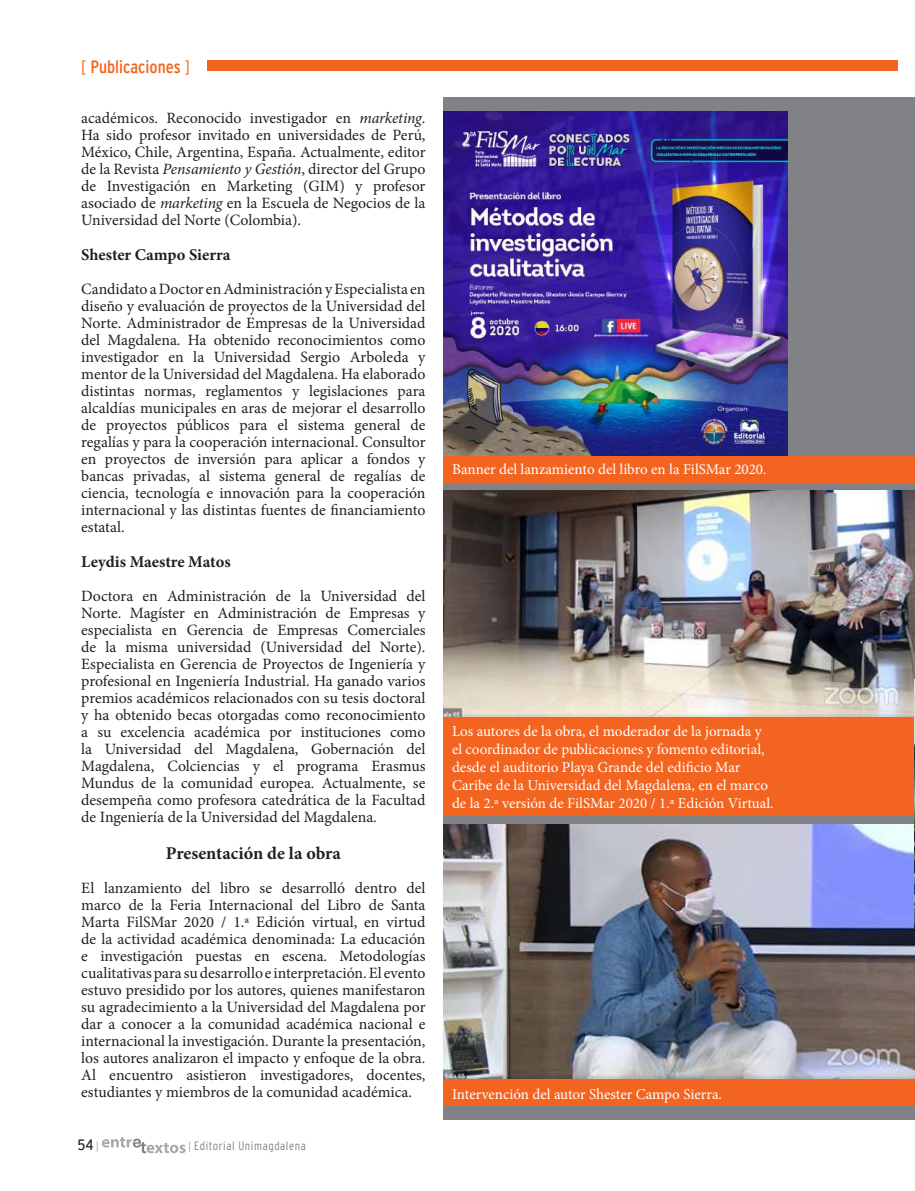
<style>
.page{position:relative;width:915px;height:1191px;background:#fff}
.page>*{position:absolute;margin:0;border:0;box-sizing:border-box;transform-origin:0 0}
.t1{font:700 18px "Minion Pro";color:#231f20}
.t2{font:18px "Interstate Cond Mono";color:#f36421}
.t3{font:700 16.5px "Minion Pro";letter-spacing:-.005em;color:#231f20}
.t4{font:15.75px/17px "Minion Pro";color:#231f20;text-align:justify}
.t5{font:15px/18px "Minion Pro";color:#fff}
.t6{font:15px "Interstate Cond Mono";color:#231f20}
.t7{font:300 condensed 12px "Interstate";letter-spacing:.05em;color:#808285}
.s1{font-family:"Interstate";font-weight:300;font-stretch:condensed}
.s2{font-style:italic}
.s3{font-family:"Interstate Mono Lgt";font-size:10.5px;color:#a8a9ad}
.s4{font-family:"Interstate Mono Lgt";font-weight:400;font-stretch:normal;font-size:10.5px;color:#a8a9ad}
</style>
<div class="page">
<svg style="left:102px;top:1137px;width:83px;height:16px"></svg>
<div style="left:207px;top:60px;width:690px;height:11px;background:#f36421"></div>
<hr style="left:914px;top:97px;width:1px;height:1023px;background:#808285">
<div style="left:443px;top:97px;width:471px;height:1023px;background:#808285"></div>
<div style="left:443px;top:455px;width:471px;height:27px;background:#f36421"></div>
<img style="left:443px;top:112px;width:344px;height:343px">
<div style="left:443px;top:716px;width:471px;height:100px;background:#f36421"></div>
<img style="left:443px;top:491px;width:471px;height:226px">
<div style="left:443px;top:1078px;width:471px;height:27px;background:#f36421"></div>
<img style="left:443px;top:825px;width:471px;height:253px">
<img style="left:914px;top:680px;width:1px;height:254px">
<p class="t2" style="left:81px;top:57px;width:110px"><span class="s1">[</span> Publicaciones <span class="s1">]</span></p>
<p class="t4" style="left:81px;top:110px;width:345px">académicos. Reconocido investigador en <span class="s2">marketing</span>.<br>Ha sido profesor invitado en universidades de Perú, México, Chile, Argentina, España. Actualmente, editor de la Revista <span class="s2">Pensamiento y Gestión</span>, director del Grupo de Investigación en Marketing (GIM) y profesor asociado de <span class="s2">marketing</span> en la Escuela de Negocios de la Universidad del Norte (Colombia).</p>
<p class="t3" style="left:81px;top:243px;width:151px">Shester Campo Sierra</p>
<p class="t4" style="left:81px;top:281px;width:345px">Candidato a Doctor en Administración y Especialista en diseño y evaluación de proyectos de la Universidad del Norte. Administrador de Empresas de la Universidad del Magdalena. Ha obtenido reconocimientos como investigador en la Universidad Sergio Arboleda y mentor de la Universidad del Magdalena. Ha elaborado distintas normas, reglamentos y legislaciones para alcaldías municipales en aras de mejorar el desarrollo de proyectos públicos para el sistema general de regalías y para la cooperación internacional. Consultor en proyectos de inversión para aplicar a fondos y bancas privadas, al sistema general de regalías de ciencia, tecnología e innovación para la cooperación internacional y las distintas fuentes de financiamiento estatal.</p>
<p class="t3" style="left:81px;top:550px;width:151px">Leydis Maestre Matos</p>
<p class="t4" style="left:81px;top:587px;width:345px">Doctora en Administración de la Universidad del Norte. Magíster en Administración de Empresas y especialista en Gerencia de Empresas Comerciales de la misma universidad (Universidad del Norte).<br>Especialista en Gerencia de Proyectos de Ingeniería y profesional en Ingeniería Industrial. Ha ganado varios premios académicos relacionados con su tesis doctoral y ha obtenido becas otorgadas como reconocimiento a su excelencia académica por instituciones como la Universidad del Magdalena, Gobernación del Magdalena, Colciencias y el programa Erasmus Mundus de la comunidad europea. Actualmente, se desempeña como profesora catedrática de la Facultad de Ingeniería de la Universidad del Magdalena.</p>
<p class="t1" style="left:166px;top:840px;width:176px">Presentación de la obra</p>
<p class="t4" style="left:81px;top:879px;width:345px">El lanzamiento del libro se desarrolló dentro del marco de la Feria Internacional del Libro de Santa Marta FilSMar 2020 / 1.ª Edición virtual, en virtud de la actividad académica denominada: La educación e investigación puestas en escena. Metodologías cualitativas para su desarrollo e interpretación. El evento estuvo presidido por los autores, quienes manifestaron su agradecimiento a la Universidad del Magdalena por dar a conocer a la comunidad académica nacional e internacional la investigación. Durante la presentación, los autores analizaron el impacto y enfoque de la obra.<br>Al encuentro asistieron investigadores, docentes, estudiantes y miembros de la comunidad académica.</p>
<p class="t6" style="left:77px;top:1136px;width:23px">54<span class="s3">|</span></p>
<p class="t7" style="left:188px;top:1139px;width:119px"><span class="s4">|</span> Editorial Unimagdalena</p>
<p class="t5" style="left:452px;top:461px;width:316px">Banner del lanzamiento del libro en la FilSMar 2020.</p>
<p class="t5" style="left:452px;top:722px;width:323px">Los autores de la obra, el moderador de la jornada y el coordinador de publicaciones y fomento editorial, desde el auditorio Playa Grande del edificio Mar Caribe de la Universidad del Magdalena, en el marco de la 2.ª versión de FilSMar 2020 / 1.ª Edición Virtual.</p>
<p class="t5" style="left:452px;top:1085px;width:271px">Intervención del autor Shester Campo Sierra.</p>
</div>
